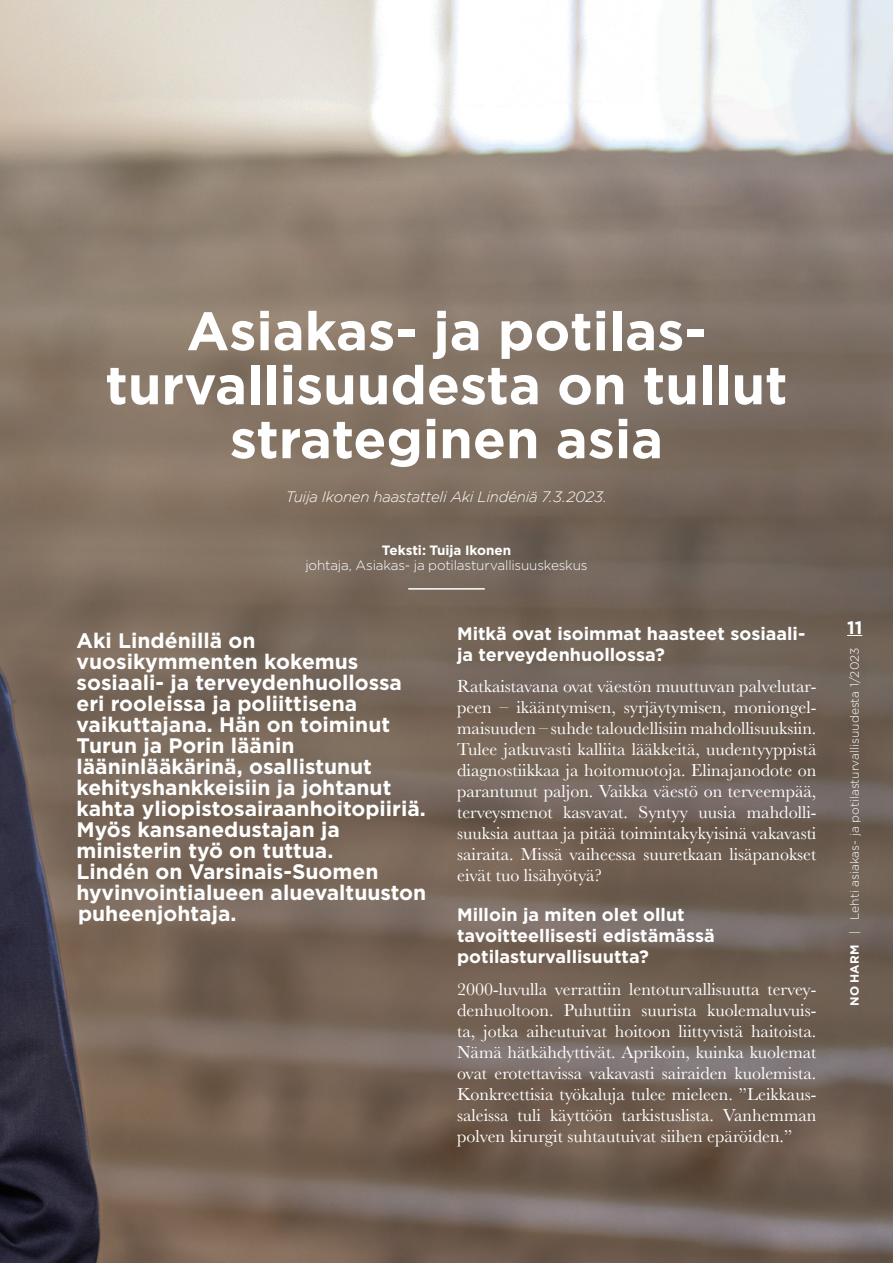
<style>
.page{position:relative;width:893px;height:1263px;background:#fff}
.page>*{position:absolute;margin:0;border:0;box-sizing:border-box;transform-origin:0 0}
.t1{font:700 54px/54px "Gotham";color:#fff;text-align:center}
.Paragraph_ingressi{font:700 21px/21px "Gotham";color:#fff}
.paragraph_leipätekst{font:18px/21px "Baskerville";color:#fff;text-align:justify}
.Paragraph_väliotsikk{font:700 18px/21px "Gotham";color:#fff}
.Paragraph_kuvateksti{font:italic 300 15px "Gotham";letter-spacing:-.02em;color:#fff}
.Paragraph_kirjoittaj{font:300 13.5px "Gotham";letter-spacing:-.015em;color:#fff}
.Paragraph_kirjoittaj-2{font:700 13.5px "Gotham";letter-spacing:-.005em;color:#fff}
.t2{font:300 12px "Gotham";color:#fff}
.s1{font-weight:700}
</style>
<div class="page">
<img style="left:0;top:0;width:893px;height:1263px">
<hr style="left:408px;top:588px;width:77px;height:2px;background:#fff">
<svg style="left:847px;top:635px;width:15px;height:1px"></svg>
<h2 class="t1" style="left:105px;top:304px;width:684px">Asiakas- ja potilas&shy;turvallisuudesta on tullut strateginen asia</h2>
<p class="Paragraph_kuvateksti" style="left:286px;top:488px;width:322px">Tuija Ikonen haastatteli Aki Lindéniä 7.3.2023.</p>
<p class="Paragraph_kirjoittaj-2" style="left:382px;top:541px;width:131px">Teksti: Tuija Ikonen</p>
<p class="Paragraph_kirjoittaj" style="left:305px;top:558px;width:284px">johtaja, Asiakas- ja potilasturvallisuuskeskus</p>
<p class="Paragraph_ingressi" style="left:77px;top:630px;width:351px">Aki Lindénillä on vuosikymmenten kokemus sosiaali- ja terveydenhuollossa eri rooleissa ja poliittisena vaikuttajana. Hän on toiminut<br>Turun ja Porin läänin lääninlääkärinä, osallistunut kehityshankkeisiin ja johtanut kahta yliopistosairaanhoitopiiriä.<br>Myös kansanedustajan ja ministerin työ on tuttua.<br>Lindén on Varsinais-Suomen hyvinvointialueen aluevaltuuston puheenjohtaja.</p>
<h3 class="Paragraph_väliotsikk" style="left:457px;top:623px;width:350px">Mitkä ovat isoimmat haasteet sosiaali&shy;ja terveydenhuollossa?</h3>
<p class="paragraph_leipätekst" style="left:457px;top:676px;width:361px">Ratkaistavana ovat väestön muuttuvan palvelutar&shy;peen ‒ ikääntymisen, syrjäytymisen, moniongel&shy;maisuuden ‒ suhde taloudellisiin mahdollisuuksiin.<br>Tulee jatkuvasti kalliita lääkkeitä, uudentyyppistä diagnostiikkaa ja hoitomuotoja. Elinajanodote on parantunut paljon. Vaikka väestö on terveempää, terveysmenot kasvavat. Syntyy uusia mahdolli&shy;suuksia auttaa ja pitää toimintakykyisinä vakavasti sairaita. Missä vaiheessa suuretkaan lisäpanokset eivät tuo lisähyötyä?</p>
<h3 class="Paragraph_väliotsikk" style="left:457px;top:904px;width:259px">Milloin ja miten olet ollut tavoitteellisesti edistämässä potilasturvallisuutta?</h3>
<p class="paragraph_leipätekst" style="left:457px;top:979px;width:361px">2000-luvulla verrattiin lentoturvallisuutta tervey&shy;denhuoltoon. Puhuttiin suurista kuolemaluvuis&shy;ta, jotka aiheutuivat hoitoon liittyvistä haitoista.<br>Nämä hätkähdyttivät. Aprikoin, kuinka kuolemat ovat erotettavissa vakavasti sairaiden kuolemista.<br>Konkreettisia työkaluja tulee mieleen. ”Leikkaus&shy;saleissa tuli käyttöön tarkistuslista. Vanhemman polven kirurgit suhtautuivat siihen epäröiden.”</p>
<p class="Paragraph_väliotsikk" style="left:847px;top:617px;width:17px">11</p>
<p class="t2" style="left:848px;top:1006px;width:360px;rotate:-90deg"><span class="s1">NO HARM</span> | Lehti asiakas- ja potilasturvallisuudesta 1/2023</p>
</div>
